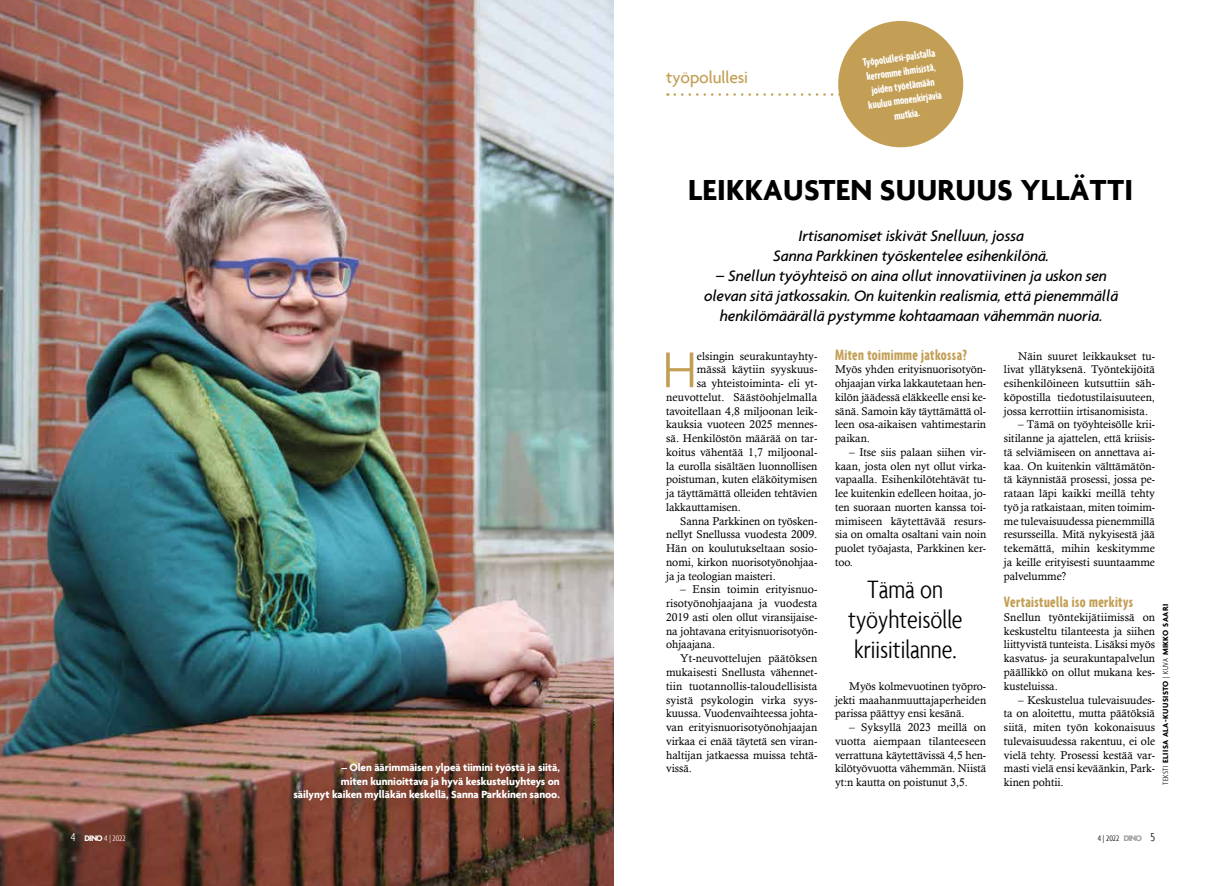
<style>
.page{position:relative;width:1226px;height:886px;background:#fff}
.page>*{position:absolute;margin:0;border:0;box-sizing:border-box;transform-origin:0 0}
.t1{font:300 54.38px "Agenda";color:#c39f56}
.t2{font:700 31.25px "Agenda";letter-spacing:.01em;color:#000}
.t3{font:300 condensed 27px/30.4px "Agenda";color:#000;text-align:center}
.t4{font:500 17.5px "Agenda";letter-spacing:-.005em;color:#c39f56}
.t5{font:italic 500 16.25px/20px "Agenda";letter-spacing:-.01em;color:#000;text-align:center}
.t6{font:700 extra-condensed 16.25px "Agenda";letter-spacing:.025em;color:#c39f56}
.t7{font:700 extra-condensed 11.88px/14.2px "Agenda";color:#fff;text-align:center}
.t8{font:11.25px/13.8px "Calisto";letter-spacing:-.005em;color:#000;text-align:justify}
.t9{font:700 11.25px/13.5px "Agenda";letter-spacing:-.005em;color:#fff;text-align:right}
.t10{font:300 condensed 8.75px "Agenda";color:#fff}
.t11{font:300 condensed 8.75px "Agenda";color:#000}
.t12{font:700 8.12px "Agenda";letter-spacing:.05em;color:#000}
.s1{font-weight:300;font-stretch:condensed}
.s2{font-size:12.5px}
.s3{font-weight:700;font-stretch:normal}
.s4{font-weight:700;font-stretch:normal;color:#9d9d9c}
</style>
<div class="page">
<img style="left:0;top:0;width:613px;height:886px">
<svg style="left:675px;top:93px;width:164px;height:3px"></svg>
<div style="left:838px;top:21px;width:125px;height:126px;background:#c39f56;border-radius:50%"></div>
<p class="t9" style="left:294px;top:760px;width:268px">– Olen äärimmäisen ylpeä tiimini työstä ja siitä,<br>miten kunnioittava ja hyvä keskusteluyhteys on<br>säilynyt kaiken mylläkän keskellä, Sanna Parkkinen sanoo.</p>
<h3 class="t4" style="left:666px;top:67px;width:84px">työpolullesi</h3>
<p class="t7" style="left:861px;top:55px;width:75px;rotate:-8deg">Työpolullesi-palstalla kerromme ihmisistä, joiden työelämään kuuluu monenkirjavia mutkia.</p>
<h2 class="t2" style="left:688px;top:170px;width:447px">LEIKKAUSTEN SUURUUS YLLÄTTI</h2>
<h3 class="t5" style="left:773px;top:225px;width:277px">Irtisanomiset iskivät Snelluun, jossa<br>Sanna Parkkinen työskentelee esihenkilönä.</h3>
<h3 class="t5" style="left:704px;top:265px;width:416px">– Snellun työyhteisö on aina ollut innovatiivinen ja uskon sen olevan sitä jatkossakin. On kuitenkin realismia, että pienemmällä henkilömäärällä pystymme kohtaamaan vähemmän nuoria.</h3>
<h1 class="t1" style="left:662px;top:338px;width:36px">H</h1>
<p class="t8" style="left:697px;top:349px;width:122px">elsingin seurakuntayhty-</p>
<h3 class="t6" style="left:835px;top:345px;width:134px">Miten toimimme jatkossa?</h3>
<p class="t8" style="left:835px;top:363px;width:153px">Myös yhden erityisnuorisotyön&shy;ohjaajan virka lakkautetaan hen&shy;kilön jäädessä eläkkeelle ensi ke&shy;sänä. Samoin käy täyttämättä ol&shy;leen osa-aikaisen vahtimestarin paikan.</p>
<p class="t8" style="left:835px;top:445px;width:153px;text-indent:14px">– Itse siis palaan siihen vir&shy;kaan, josta olen nyt ollut virka&shy;vapaalla. Esihenkilötehtävät tu&shy;lee kuitenkin edelleen hoitaa, jo&shy;ten suoraan nuorten kanssa toi&shy;mimiseen käytettävää resurs&shy;sia on omalta osaltani vain noin puolet työajasta, Parkkinen ker&shy;too.</p>
<p class="t8" style="left:1004px;top:349px;width:153px;text-indent:14px">Näin suuret leikkaukset tu&shy;livat yllätyksenä. Työntekijöitä esihenkilöineen kutsuttiin säh&shy;köpostilla tiedotustilaisuuteen, jossa kerrottiin irtisanomisista.</p>
<p class="t8" style="left:1004px;top:418px;width:153px;text-indent:14px">– Tämä on työyhteisölle krii&shy;sitilanne ja ajattelen, että kriisis&shy;tä selviämiseen on annettava ai&shy;kaa. On kuitenkin välttämätön&shy;tä käynnistää prosessi, jossa pe&shy;rataan läpi kaikki meillä tehty työ ja ratkaistaan, miten toimim&shy;me tulevaisuudessa pienemmillä resursseilla. Mitä nykyisestä jää tekemättä, mihin keskitymme ja keille erityisesti suuntaamme palvelumme?</p>
<h3 class="t6" style="left:1004px;top:593px;width:131px">Vertaistuella iso merkitys</h3>
<p class="t8" style="left:1004px;top:610px;width:153px">Snellun työntekijätiimissä on keskusteltu tilanteesta ja siihen liittyvistä tunteista. Lisäksi myös kasvatus- ja seurakuntapalvelun päällikkö on ollut mukana kes&shy;kusteluissa.</p>
<p class="t8" style="left:1004px;top:693px;width:153px;text-indent:14px">– Keskustelua tulevaisuudes&shy;ta on aloitettu, mutta päätöksiä siitä, miten työn kokonaisuus tulevaisuudessa rakentuu, ei ole vielä tehty. Prosessi kestää var&shy;masti vielä ensi keväänkin, Park&shy;kinen pohtii.</p>
<p class="t8" style="left:697px;top:363px;width:122px">mässä käytiin syyskuus-</p>
<p class="t8" style="left:697px;top:376px;width:122px">sa yhteistoiminta- eli yt-</p>
<p class="t8" style="left:666px;top:390px;width:153px">neuvottelut. Säästöohjelmalla</p>
<p class="t8" style="left:666px;top:404px;width:153px">tavoitellaan 4,8 miljoonan leik-</p>
<p class="t8" style="left:666px;top:418px;width:153px">kauksia vuoteen 2025 mennes-</p>
<p class="t8" style="left:666px;top:431px;width:153px">sä. Henkilöstön määrää on tar-</p>
<p class="t8" style="left:666px;top:445px;width:153px">koitus vähentää 1,7 miljoonal-</p>
<p class="t8" style="left:666px;top:459px;width:153px">la eurolla sisältäen luonnollisen</p>
<p class="t8" style="left:666px;top:473px;width:153px">poistuman, kuten eläköitymisen</p>
<p class="t8" style="left:666px;top:486px;width:153px">ja täyttämättä olleiden tehtävien</p>
<p class="t8" style="left:666px;top:500px;width:76px">lakkauttamisen.</p>
<p class="t8" style="left:680px;top:514px;width:139px">Sanna Parkkinen on työsken-</p>
<p class="t8" style="left:666px;top:528px;width:153px">nellyt Snellussa vuodesta 2009.</p>
<p class="t8" style="left:666px;top:541px;width:153px">Hän on koulutukseltaan sosio-</p>
<p class="t8" style="left:666px;top:555px;width:153px">nomi, kirkon nuorisotyönohjaa-</p>
<p class="t8" style="left:666px;top:569px;width:111px">ja ja teologian maisteri.</p>
<p class="t8" style="left:666px;top:583px;width:153px;text-indent:14px">– Ensin toimin erityisnuo&shy;risotyönohjaajana ja vuodesta 2019 asti olen ollut viransijaise&shy;na johtavana erityisnuorisotyön&shy;ohjaajana.</p>
<p class="t8" style="left:666px;top:651px;width:153px;text-indent:14px">Yt-neuvottelujen päätöksen mukaisesti Snellusta vähennet&shy;tiin tuotannollis-taloudellisista syistä psykologin virka syys&shy;kuussa. Vuodenvaihteessa johta&shy;van erityisnuorisotyönohjaajan virkaa ei enää täytetä sen viran&shy;haltijan jatkaessa muissa tehtä&shy;vissä.</p>
<h3 class="t3" style="left:848px;top:573px;width:116px">Tämä on työyhteisölle kriisitilanne.</h3>
<p class="t8" style="left:835px;top:679px;width:153px;text-indent:14px">Myös kolmevuotinen työpro&shy;jekti maahanmuuttajaperheiden parissa päättyy ensi kesänä.</p>
<p class="t8" style="left:835px;top:720px;width:153px;text-indent:14px">– Syksyllä 2023 meillä on vuotta aiempaan tilanteeseen verrattuna käytettävissä 4,5 hen&shy;kilötyövuotta vähemmän. Niistä yt:n kautta on poistunut 3,5.</p>
<p class="t12" style="left:1160px;top:785px;width:182px;rotate:-90deg"><span class="s1">TEKSTI</span> ELIISA ALA-KUUSISTO <span class="s1">| KUVA</span> MIKKO SAARI</p>
<p class="t10" style="left:71px;top:833px;width:56px"><span class="s2">4</span> <span class="s3">DINO</span> 4 | 2022</p>
<p class="t11" style="left:1098px;top:833px;width:59px">4 | 2022 <span class="s4">DINO</span> <span class="s2">5</span></p>
</div>
